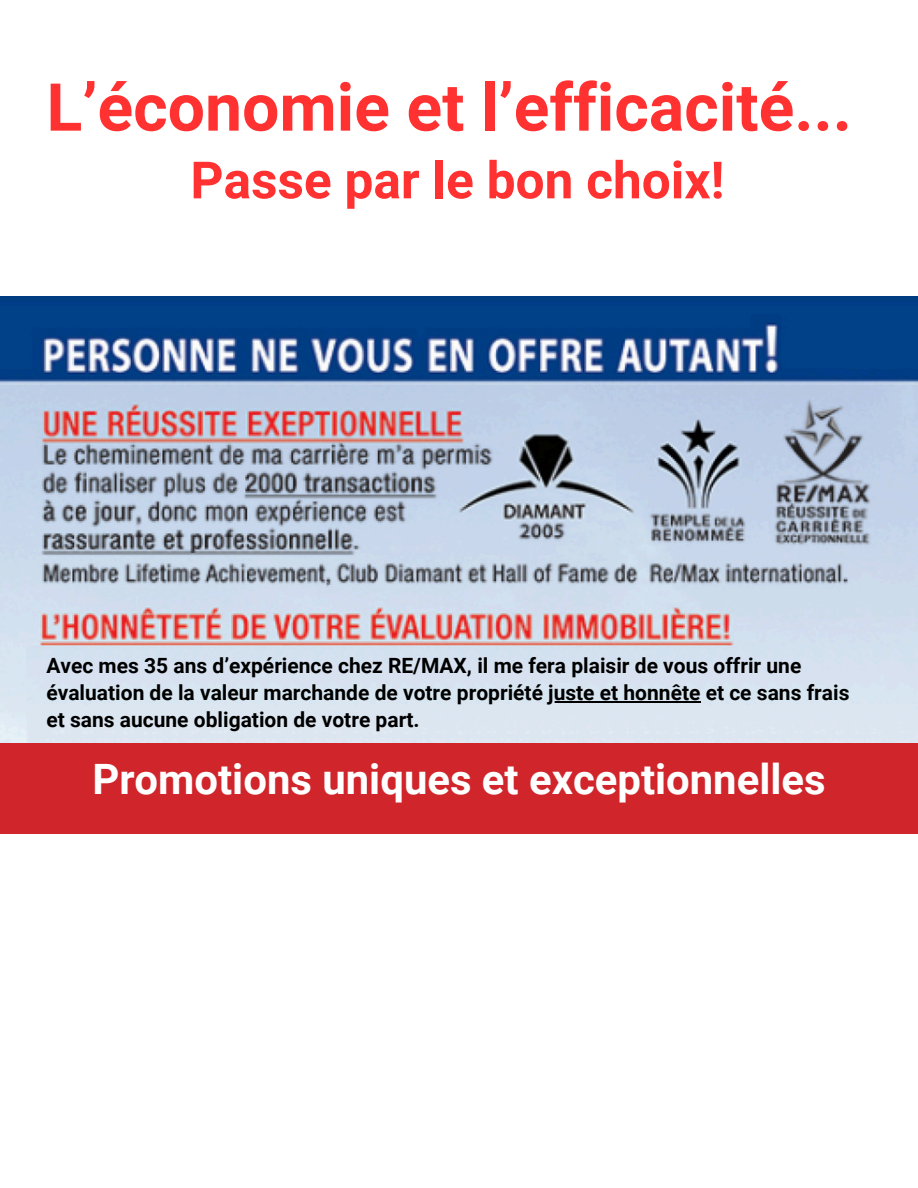
<style>
.page{position:relative;width:918px;height:1188px;background:#fff}
.page>*{position:absolute;margin:0;border:0;box-sizing:border-box;transform-origin:0 0}
.t1{font:700 66.15px "Roboto";color:#ff3131}
.t2{font:700 51.45px "Roboto";color:#ff3131}
.t3{font:700 41.85px "Roboto";color:#fff}
.t4{font:700 21px/27px "Roboto";color:#000}
</style>
<div class="page">
<img style="left:0;top:297px;width:918px;height:446px">
<div style="left:0;top:743px;width:918px;height:91px;background:#d0262b"></div>
<hr style="left:548px;top:701px;width:152px;height:1px;background:#000">
<h2 class="t1" style="left:46px;top:69px;width:807px">L’économie et l’efficacité...</h2>
<h2 class="t2" style="left:190px;top:151px;width:536px">Passe par le bon choix!</h2>
<p class="t4" style="left:46px;top:652px;width:805px">Avec mes 35 ans d’expérience chez RE/MAX, il me fera plaisir de vous offrir une évaluation de la valeur marchande de votre propriété juste et honnête et ce sans frais</p>
<p class="t4" style="left:46px;top:706px;width:375px">et sans aucune obligation de votre part.</p>
<p class="t3" style="left:92px;top:755px;width:735px">Promotions uniques et exceptionnelles</p>
</div>
